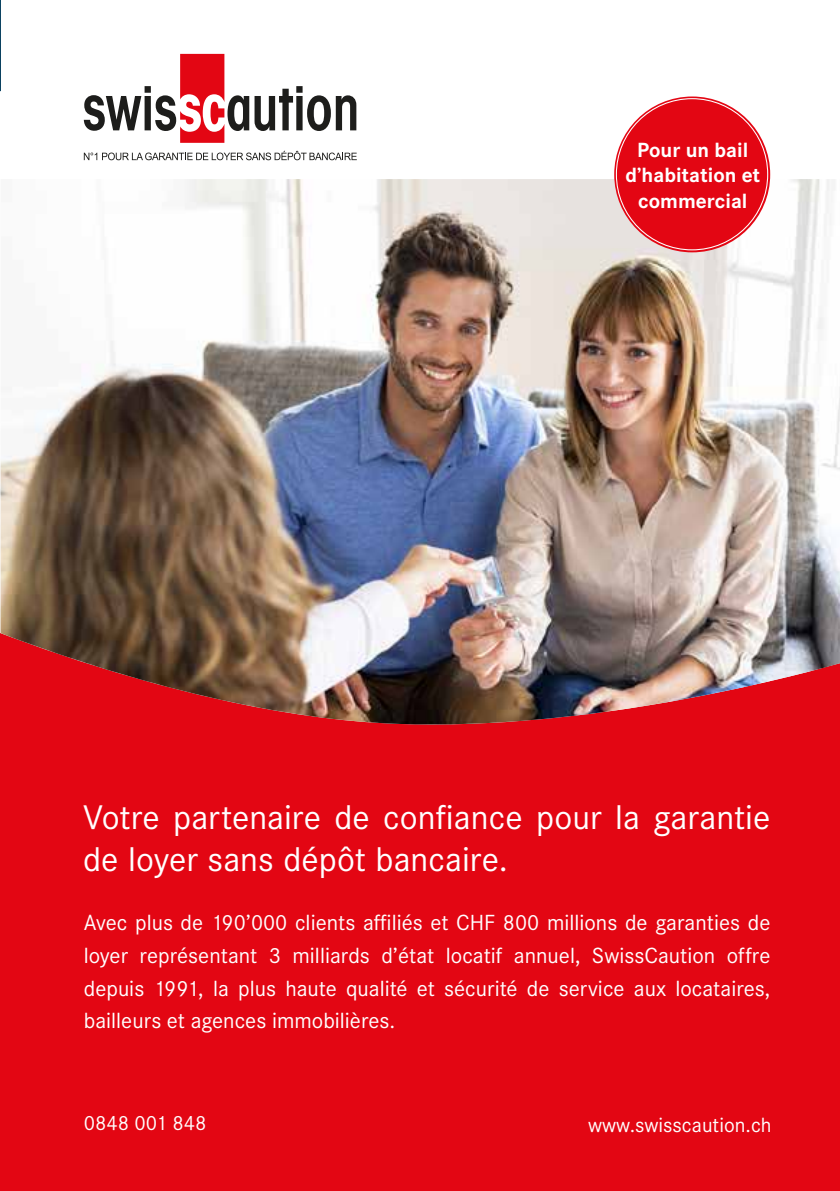
<style>
.page{position:relative;width:840px;height:1191px;background:#fff}
.page>*{position:absolute;margin:0;border:0;box-sizing:border-box;transform-origin:0 0}
.t1{font:35.6px/42.6px "Corporate S";color:#fff}
.t2{font:22.8px/32.6px "Corporate S";color:#fff;text-align:justify}
.t3{font:700 21.4px/25.6px "Corporate S";color:#fff;text-align:center}
.t4{font:21.4px "Corporate S";color:#fff}
</style>
<div class="page">
<img style="left:0;top:3px;width:1px;height:1072px">
<hr style="left:0;top:1075px;width:1px;height:116px;background:#1d1d1b">
<div style="left:1px;top:129px;width:838px;height:1062px;background:#e30613"></div>
<div style="left:1px;top:98px;width:838px;height:81px;background:#fff"></div>
<img style="left:1px;top:179px;width:838px;height:546px">
<svg style="left:84px;top:151px;width:272px;height:9px;background:#c2c2c2"></svg>
<svg style="left:84px;top:54px;width:272px;height:89px"></svg>
<div style="left:614px;top:96px;width:155px;height:156px;background:#e30613;border-radius:50%"></div>
<p class="t3" style="left:625px;top:137px;width:136px">Pour un bail d’habitation et commercial</p>
<h1 class="t1" style="left:83px;top:796px;width:688px">Votre partenaire de confiance pour la garantie de loyer sans dépôt bancaire.</h1>
<p class="t2" style="left:84px;top:906px;width:687px">Avec plus de 190’000 clients affiliés et CHF 800 millions de garanties de loyer représentant 3 milliards d’état locatif annuel, SwissCaution offre depuis 1991, la plus haute qualité et sécurité de service aux locataires, bailleurs et agences immobilières.</p>
<p class="t4" style="left:84px;top:1111px;width:124px">0848 001 848</p>
<p class="t4" style="left:587px;top:1112px;width:185px">www.swisscaution.ch</p>
</div>
